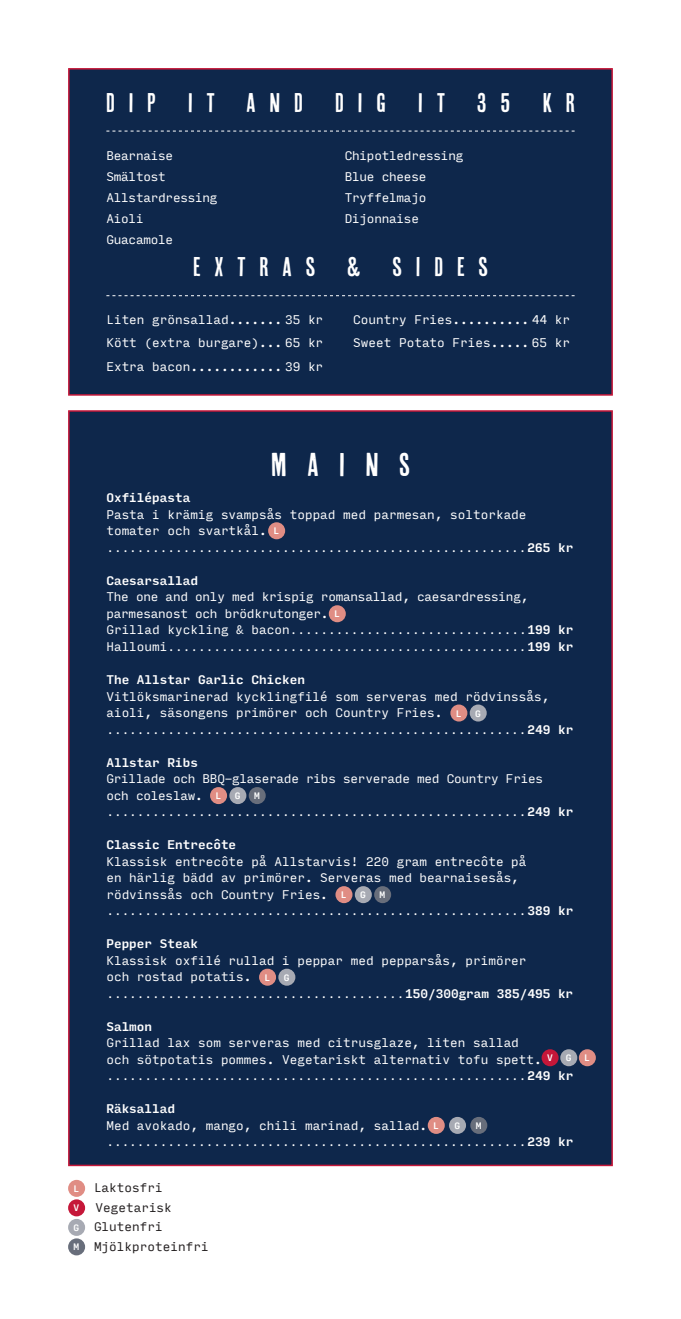
<style>
.page{position:relative;width:681px;height:1319px;background:#fff}
.page>*{position:absolute;margin:0;border:0;box-sizing:border-box;transform-origin:0 0}
.t1{font:33px "Cheap Pine Sans";letter-spacing:.6em;color:#fff}
.t2{font:27px "Cheap Pine Sans";letter-spacing:.49em;color:#fff}
.t3{font:12px/16.5px "Input Mono";color:#fff}
.t4{font:12px/21px "Input Mono";letter-spacing:-.02em;color:#fff}
.t5{font:200 12px/16.5px "Input Mono";color:#fff}
.t6{font:500 12px "Input Mono";color:#fff}
.t7{font:12px/19.5px "Input Mono";color:#231f20}
.t8{font:500 9px "Input Mono";color:#fff}
.s1{font-weight:200}
.s2{font-weight:500}
.s3{font-weight:500;font-size:9px}
.s4{font-weight:400}
.s5{font-weight:500;font-size:9px;color:#fff}
</style>
<div class="page">
<div style="left:68px;top:1179px;width:17px;height:17px;background:#e08d84;border-radius:50%"></div>
<div style="left:68px;top:1199px;width:17px;height:17px;background:#c51739;border-radius:50%"></div>
<div style="left:68px;top:1218px;width:17px;height:17px;background:#a7aab3;border-radius:50%"></div>
<div style="left:68px;top:1238px;width:17px;height:17px;background:#686e7b;border-radius:50%"></div>
<div style="left:68px;top:410px;width:544px;height:755px;background:#0e274b;border:2px solid #c51739"></div>
<div style="left:450px;top:704px;width:17px;height:17px;background:#e08d84;border-radius:50%"></div>
<div style="left:469px;top:704px;width:17px;height:17px;background:#a7aab3;border-radius:50%"></div>
<div style="left:210px;top:787px;width:17px;height:17px;background:#e08d84;border-radius:50%"></div>
<div style="left:229px;top:787px;width:17px;height:17px;background:#a7aab3;border-radius:50%"></div>
<div style="left:248px;top:787px;width:17px;height:17px;background:#686e7b;border-radius:50%"></div>
<div style="left:335px;top:886px;width:17px;height:17px;background:#e08d84;border-radius:50%"></div>
<div style="left:354px;top:886px;width:17px;height:17px;background:#a7aab3;border-radius:50%"></div>
<div style="left:374px;top:886px;width:17px;height:17px;background:#686e7b;border-radius:50%"></div>
<div style="left:259px;top:968px;width:17px;height:17px;background:#e08d84;border-radius:50%"></div>
<div style="left:278px;top:968px;width:17px;height:17px;background:#a7aab3;border-radius:50%"></div>
<div style="left:68px;top:68px;width:544px;height:327px;background:#0e274b;border:2px solid #c51739"></div>
<svg style="left:106px;top:131px;width:468px;height:1px"></svg>
<svg style="left:106px;top:295px;width:468px;height:1px"></svg>
<div style="left:268px;top:522px;width:17px;height:17px;background:#e08d84;border-radius:50%"></div>
<div style="left:328px;top:605px;width:17px;height:17px;background:#e08d84;border-radius:50%"></div>
<div style="left:541px;top:1049px;width:17px;height:17px;background:#c51739;border-radius:50%"></div>
<div style="left:560px;top:1049px;width:17px;height:17px;background:#a7aab3;border-radius:50%"></div>
<div style="left:427px;top:1116px;width:17px;height:17px;background:#e08d84;border-radius:50%"></div>
<div style="left:449px;top:1116px;width:17px;height:17px;background:#a7aab3;border-radius:50%"></div>
<div style="left:470px;top:1116px;width:17px;height:17px;background:#686e7b;border-radius:50%"></div>
<div style="left:578px;top:1049px;width:17px;height:17px;background:#e08d84;border-radius:50%"></div>
<h2 class="t2" style="left:106px;top:88px;width:471px">DIP IT AND DIG IT 35 KR</h2>
<p class="t4" style="left:106px;top:144px;width:113px">Bearnaise<br>Smältost<br>Allstardressing<br>Aioli<br>Guacamole</p>
<p class="t4" style="left:344px;top:144px;width:120px">Chipotledressing<br>Blue cheese<br>Tryffelmajo<br>Dijonnaise</p>
<h2 class="t2" style="left:193px;top:252px;width:297px">EXTRAS &amp; SIDES</h2>
<p class="t3" style="left:106px;top:307px;width:218px;line-height:23.5px;text-align:justify">Liten grönsallad....... 35 kr Kött (extra burgare)... 65 kr Extra bacon............ 39 kr</p>
<p class="t3" style="left:353px;top:307px;width:218px;line-height:23.5px">Country Fries.......... 44 kr<br>Sweet Potato Fries..... 65 kr</p>
<h1 class="t1" style="left:270px;top:447px;width:141px">MAINS</h1>
<p class="t6" style="left:106px;top:487px;width:85px">Oxfilépasta</p>
<p class="t3" style="left:106px;top:505px;width:468px">Pasta i krämig svampsås toppad med parmesan, soltorkade tomater och svartkål. <span class="s1">.......................................................</span><span class="s2">265 kr</span></p>
<p class="t6" style="left:106px;top:569px;width:93px">Caesarsallad</p>
<p class="t4" style="left:106px;top:588px;width:468px;line-height:16.5px">The one and only med krispig romansallad, caesardressing, parmesanost och brödkrutonger.<br>Grillad kyckling &amp; bacon<span class="s1">...............................</span><span class="s2">199 kr </span>Halloumi<span class="s1">...............................................</span><span class="s2">199 kr</span></p>
<p class="t6" style="left:106px;top:668px;width:200px">The Allstar Garlic Chicken</p>
<p class="t3" style="left:106px;top:687px;width:444px">Vitlöksmarinerad kycklingfilé som serveras med rödvinssås, aioli, säsongens primörer och Country Fries. <span class="s3">L</span></p>
<p class="t8" style="left:273px;top:522px;width:7px">L</p>
<p class="t8" style="left:334px;top:605px;width:7px">L</p>
<p class="t8" style="left:475px;top:705px;width:7px">G</p>
<p class="t5" style="left:106px;top:720px;width:468px">.......................................................<span class="s2">249 kr</span></p>
<p class="t6" style="left:106px;top:751px;width:93px">Allstar Ribs</p>
<p class="t4" style="left:106px;top:769px;width:438px;line-height:16.5px">Grillade och BBQ-glaserade ribs serverade med Country Fries och coleslaw. <span class="s3">L</span></p>
<p class="t8" style="left:235px;top:787px;width:7px">G</p>
<p class="t8" style="left:254px;top:787px;width:7px">M</p>
<p class="t5" style="left:106px;top:802px;width:468px">.......................................................<span class="s2">249 kr</span></p>
<p class="t6" style="left:106px;top:833px;width:131px">Classic Entrecôte</p>
<p class="t3" style="left:106px;top:852px;width:421px">Klassisk entrecôte på Allstarvis! 220 gram entrecôte på en härlig bädd av primörer. Serveras med bearnaisesås, rödvinssås och Country Fries. <span class="s3">L</span></p>
<p class="t8" style="left:360px;top:886px;width:7px">G</p>
<p class="t8" style="left:379px;top:886px;width:7px">M</p>
<p class="t5" style="left:106px;top:901px;width:468px">.......................................................<span class="s2">389 kr</span></p>
<p class="t6" style="left:106px;top:932px;width:93px">Pepper Steak</p>
<p class="t3" style="left:106px;top:951px;width:421px">Klassisk oxfilé rullad i peppar med pepparsås, primörer och rostad potatis. <span class="s3">L</span></p>
<p class="t8" style="left:284px;top:969px;width:7px">G</p>
<p class="t5" style="left:106px;top:984px;width:468px">.......................................<span class="s2">150/300gram 385/495 kr</span></p>
<p class="t6" style="left:106px;top:1015px;width:47px">Salmon</p>
<p class="t3" style="left:106px;top:1033px;width:468px">Grillad lax som serveras med citrusglaze, liten sallad<br>och sötpotatis pommes. Vegetariskt alternativ tofu spett. <span class="s1">.......................................................</span><span class="s2">249 kr</span></p>
<p class="t6" style="left:106px;top:1097px;width:70px">Räksallad</p>
<p class="t5" style="left:106px;top:1116px;width:468px"><span class="s4">Med avokado, mango, chili marinad, sallad. </span>.......................................................<span class="s2">239 kr</span></p>
<p class="t8" style="left:547px;top:1049px;width:7px">V</p>
<p class="t8" style="left:565px;top:1049px;width:7px">G</p>
<p class="t8" style="left:433px;top:1117px;width:7px">L</p>
<p class="t8" style="left:454px;top:1117px;width:7px">G</p>
<p class="t8" style="left:475px;top:1117px;width:7px">M</p>
<p class="t8" style="left:584px;top:1049px;width:7px">L</p>
<p class="t7" style="left:74px;top:1177px;width:91px"><span class="s5">L</span> Laktosfri</p>
<p class="t8" style="left:74px;top:1199px;width:7px">V</p>
<p class="t7" style="left:74px;top:1196px;width:136px;text-indent:22px">Vegetarisk<br><span class="s5">G</span> Glutenfri<br><span class="s5">M</span> Mjölkproteinfri</p>
</div>
